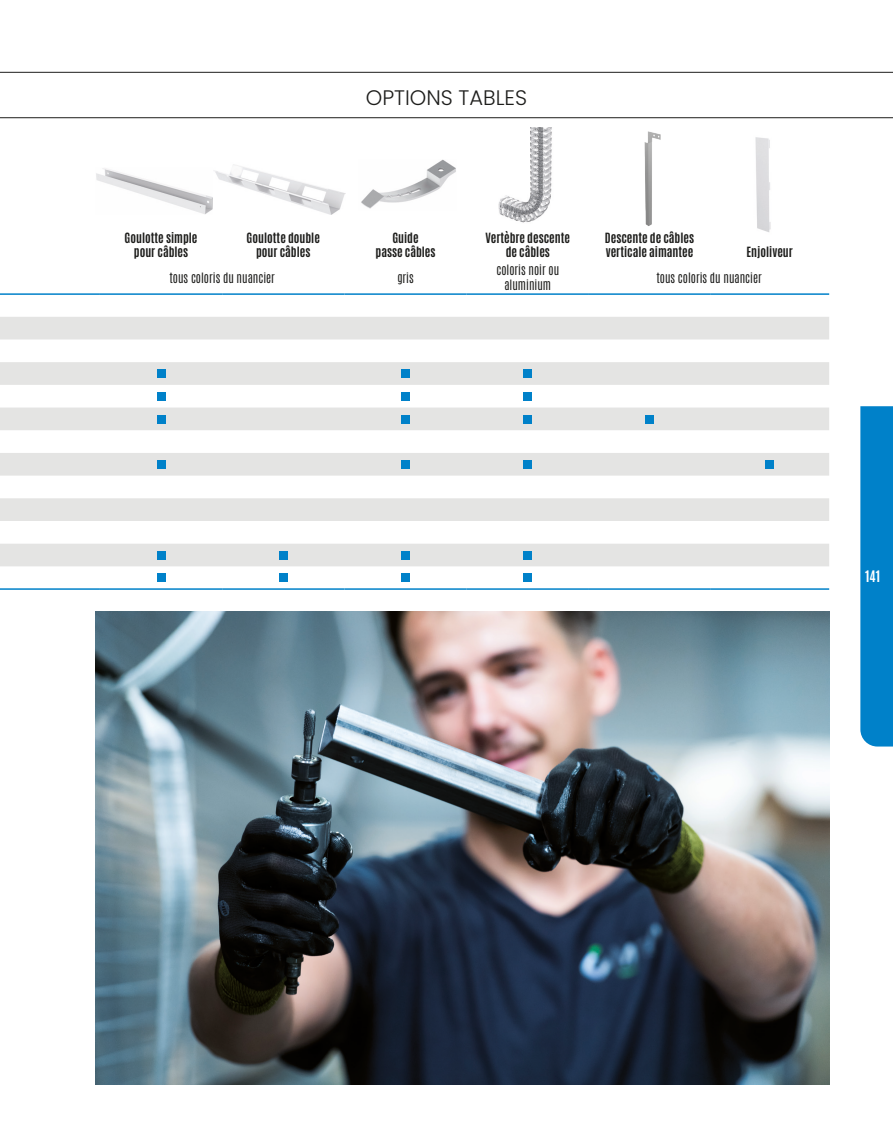
<style>
.page{position:relative;width:893px;height:1148px;background:#fff}
.page>*{position:absolute;margin:0;border:0;box-sizing:border-box;transform-origin:0 0}
.t1{font:300 21px "Poppins";color:#1d1d1b}
.t2{font:13.5px "Antonio";color:#fff}
.t3{font:12px/14.4px "Antonio";color:#1d1d1b;text-align:center}
.t4{font:300 12px/14.4px "Antonio";color:#1d1d1b;text-align:center}
</style>
<div class="page">
<svg style="left:0;top:317px;width:829px;height:113px;fill:#e4e4e3"></svg>
<svg style="left:0;top:453px;width:829px;height:113px;fill:#e4e4e3"></svg>
<hr style="left:100px;top:293px;width:122px;height:2px;background:#0081c9">
<hr style="left:344px;top:293px;width:123px;height:2px;background:#0081c9">
<hr style="left:0;top:293px;width:100px;height:2px;background:#0081c9">
<hr style="left:222px;top:293px;width:122px;height:2px;background:#0081c9">
<hr style="left:467px;top:293px;width:122px;height:2px;background:#0081c9">
<hr style="left:589px;top:293px;width:121px;height:2px;background:#0081c9">
<hr style="left:710px;top:293px;width:119px;height:2px;background:#0081c9">
<hr style="left:0;top:588px;width:100px;height:2px;background:#0081c9">
<hr style="left:100px;top:588px;width:122px;height:2px;background:#0081c9">
<hr style="left:344px;top:588px;width:123px;height:2px;background:#0081c9">
<hr style="left:467px;top:588px;width:122px;height:2px;background:#0081c9">
<hr style="left:222px;top:588px;width:122px;height:2px;background:#0081c9">
<hr style="left:589px;top:588px;width:121px;height:2px;background:#0081c9">
<hr style="left:710px;top:588px;width:119px;height:2px;background:#0081c9">
<div style="left:157px;top:369px;width:8px;height:9px;background:#0081c9"></div>
<div style="left:401px;top:369px;width:9px;height:9px;background:#0081c9"></div>
<div style="left:524px;top:369px;width:8px;height:9px;background:#0081c9"></div>
<div style="left:157px;top:392px;width:8px;height:9px;background:#0081c9"></div>
<div style="left:401px;top:392px;width:9px;height:9px;background:#0081c9"></div>
<div style="left:524px;top:392px;width:8px;height:9px;background:#0081c9"></div>
<div style="left:157px;top:415px;width:8px;height:8px;background:#0081c9"></div>
<div style="left:401px;top:415px;width:9px;height:8px;background:#0081c9"></div>
<div style="left:524px;top:415px;width:8px;height:8px;background:#0081c9"></div>
<div style="left:645px;top:415px;width:9px;height:8px;background:#0081c9"></div>
<div style="left:157px;top:460px;width:8px;height:9px;background:#0081c9"></div>
<div style="left:401px;top:460px;width:9px;height:9px;background:#0081c9"></div>
<div style="left:524px;top:460px;width:8px;height:9px;background:#0081c9"></div>
<div style="left:765px;top:460px;width:9px;height:9px;background:#0081c9"></div>
<div style="left:157px;top:551px;width:8px;height:8px;background:#0081c9"></div>
<div style="left:279px;top:551px;width:9px;height:8px;background:#0081c9"></div>
<div style="left:401px;top:551px;width:9px;height:8px;background:#0081c9"></div>
<div style="left:524px;top:551px;width:8px;height:8px;background:#0081c9"></div>
<div style="left:157px;top:573px;width:8px;height:9px;background:#0081c9"></div>
<div style="left:279px;top:573px;width:9px;height:9px;background:#0081c9"></div>
<div style="left:401px;top:573px;width:9px;height:9px;background:#0081c9"></div>
<div style="left:524px;top:573px;width:8px;height:9px;background:#0081c9"></div>
<img style="left:96px;top:168px;width:117px;height:46px">
<img style="left:214px;top:164px;width:131px;height:51px">
<img style="left:755px;top:137px;width:16px;height:95px">
<img style="left:361px;top:159px;width:95px;height:50px">
<img style="left:498px;top:127px;width:54px;height:96px">
<img style="left:586px;top:118px;width:129px;height:108px">
<img style="left:96px;top:611px;width:733px;height:473px">
<hr style="left:0;top:72px;width:893px;height:1px;background:#1d1d1b">
<hr style="left:0;top:117px;width:893px;height:1px;background:#1d1d1b">
<div style="left:860px;top:406px;width:33px;height:340px;background:#0081c9"></div>
<p class="t1" style="left:366px;top:85px;width:163px">OPTIONS TABLES</p>
<p class="t3" style="left:125px;top:231px;width:74px">Goulotte simple pour câbles</p>
<p class="t3" style="left:247px;top:231px;width:75px">Goulotte double pour câbles</p>
<p class="t3" style="left:376px;top:231px;width:62px">Guide<br>passe câbles</p>
<p class="t3" style="left:486px;top:231px;width:86px">Vertèbre descente de câbles</p>
<p class="t3" style="left:605px;top:231px;width:91px;text-align:left">Descente de câbles verticale aimantee</p>
<p class="t3" style="left:746px;top:245px;width:48px">Enjoliveur</p>
<p class="t4" style="left:169px;top:270px;width:107px">tous coloris du nuancier</p>
<p class="t4" style="left:397px;top:270px;width:18px">gris</p>
<p class="t4" style="left:496px;top:263px;width:64px">coloris noir ou aluminium</p>
<p class="t4" style="left:656px;top:270px;width:107px">tous coloris du nuancier</p>
<p class="t2" style="left:865px;top:566px;width:17px">141</p>
</div>
